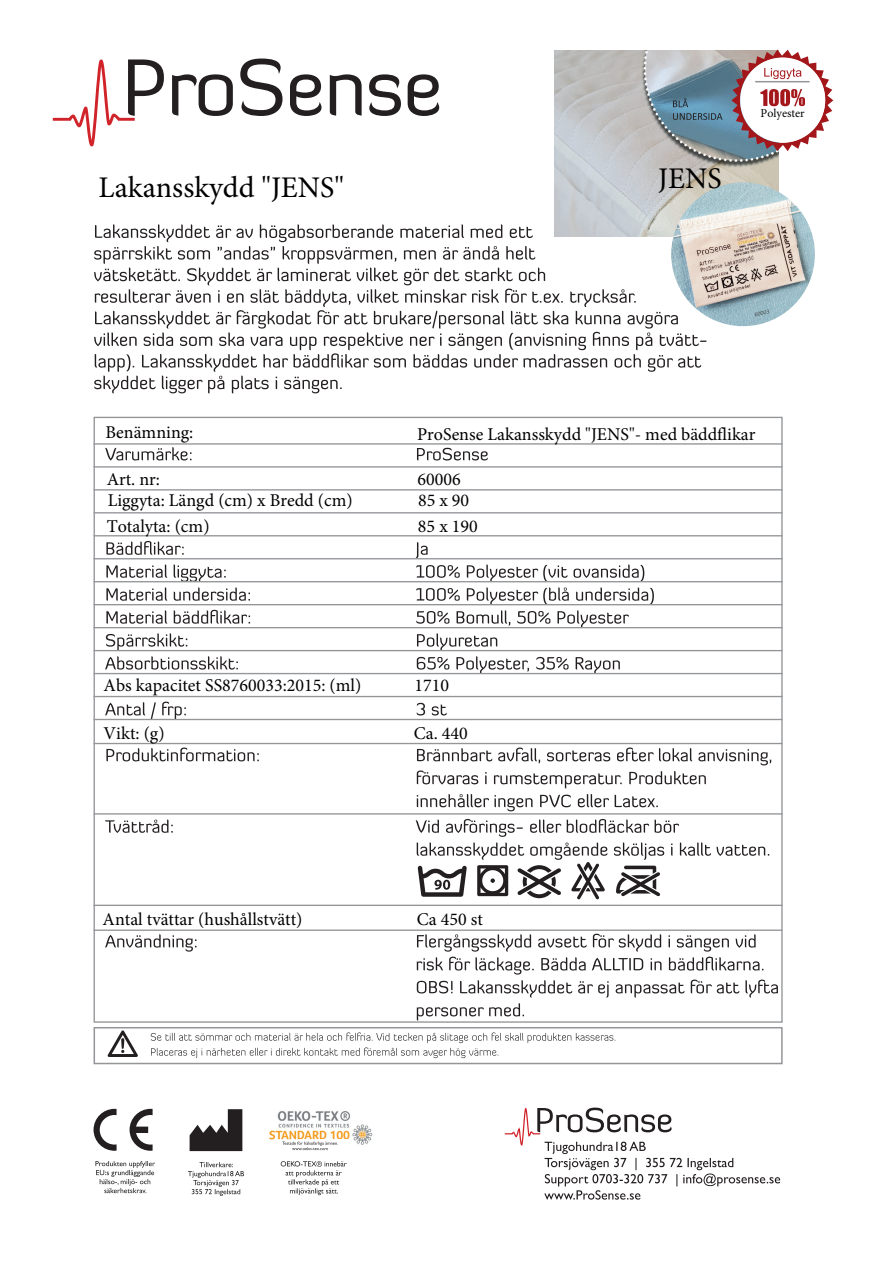
<style>
.page{position:relative;width:893px;height:1263px;background:#fff}
.page>*{position:absolute;margin:0;border:0;box-sizing:border-box;transform-origin:0 0}
.t1{font:30px "Minion Pro";color:#000}
.t2{font:18px "Minion Pro";color:#000}
.t3{font:12px "Minion Pro";color:#000}
</style>
<div class="page">
<img style="left:555px;top:51px;width:223px;height:173px">
<svg style="left:53px;top:59px;width:111px;height:88px"></svg>
<svg style="left:172px;top:74px;width:61px;height:42px"></svg>
<svg style="left:240px;top:59px;width:42px;height:57px"></svg>
<svg style="left:290px;top:74px;width:32px;height:42px"></svg>
<svg style="left:330px;top:74px;width:32px;height:42px"></svg>
<svg style="left:369px;top:74px;width:32px;height:42px"></svg>
<svg style="left:408px;top:74px;width:31px;height:42px"></svg>
<svg style="left:105px;top:934px;width:673px;height:86px"></svg>
<svg style="left:417px;top:794px;width:241px;height:17px"></svg>
<svg style="left:106px;top:747px;width:665px;height:41px"></svg>
<svg style="left:105px;top:702px;width:342px;height:17px"></svg>
<svg style="left:105px;top:564px;width:549px;height:109px"></svg>
<svg style="left:106px;top:541px;width:322px;height:17px"></svg>
<svg style="left:105px;top:447px;width:383px;height:14px"></svg>
<hr style="left:94px;top:443px;width:689px;height:2px;background:#939598">
<hr style="left:94px;top:466px;width:689px;height:2px;background:#939598">
<hr style="left:94px;top:489px;width:689px;height:1px;background:#939598">
<hr style="left:94px;top:512px;width:689px;height:1px;background:#939598">
<hr style="left:94px;top:535px;width:689px;height:1px;background:#939598">
<hr style="left:94px;top:558px;width:689px;height:1px;background:#939598">
<hr style="left:94px;top:581px;width:689px;height:1px;background:#939598">
<hr style="left:94px;top:604px;width:689px;height:1px;background:#939598">
<hr style="left:94px;top:627px;width:689px;height:1px;background:#939598">
<hr style="left:94px;top:650px;width:689px;height:1px;background:#939598">
<hr style="left:94px;top:673px;width:689px;height:1px;background:#939598">
<hr style="left:94px;top:696px;width:689px;height:1px;background:#939598">
<hr style="left:94px;top:719px;width:689px;height:1px;background:#939598">
<hr style="left:94px;top:813px;width:689px;height:1px;background:#939598">
<hr style="left:94px;top:929px;width:689px;height:2px;background:#939598">
<svg style="left:94px;top:1109px;width:23px;height:42px"></svg>
<svg style="left:130px;top:1109px;width:23px;height:42px"></svg>
<svg style="left:190px;top:1109px;width:52px;height:42px"></svg>
<svg style="left:95px;top:1161px;width:60px;height:32px"></svg>
<svg style="left:188px;top:1162px;width:56px;height:34px"></svg>
<svg style="left:281px;top:1161px;width:66px;height:34px"></svg>
<img style="left:269px;top:1111px;width:103px;height:34px">
<div style="left:296px;top:1139px;width:55px;height:12px;background:#fff"></div>
<svg style="left:282px;top:1141px;width:56px;height:9px"></svg>
<svg style="left:505px;top:1107px;width:275px;height:92px"></svg>
<svg style="left:94px;top:224px;width:613px;height:169px"></svg>
<svg style="left:105px;top:819px;width:664px;height:80px"></svg>
<hr style="left:94px;top:905px;width:689px;height:1px;background:#939598">
<hr style="left:94px;top:743px;width:689px;height:1px;background:#939598">
<svg style="left:731px;top:50px;width:102px;height:101px"></svg>
<hr style="left:755px;top:81px;width:55px;height:1px;background:#939598">
<div style="left:94px;top:1027px;width:689px;height:37px;border:2px solid #939598"></div>
<svg style="left:108px;top:1030px;width:30px;height:27px"></svg>
<svg style="left:151px;top:1032px;width:464px;height:26px"></svg>
<img style="left:671px;top:182px;width:144px;height:144px;border-radius:72px">
<svg style="left:755px;top:310px;width:14px;height:6px"></svg>
<svg style="left:673px;top:113px;width:49px;height:7px"></svg>
<svg style="left:673px;top:98px;width:15px;height:9px"></svg>
<h1 class="t1" style="left:99px;top:168px;width:247px">Lakansskydd "JENS"</h1>
<h1 class="t1" style="left:658px;top:158px;width:65px">JENS</h1>
<p class="t3" style="left:761px;top:105px;width:46px">Polyester</p>
<p class="t2" style="left:106px;top:421px;width:89px">Benämning:</p>
<p class="t2" style="left:417px;top:422px;width:340px">ProSense Lakansskydd "JENS"- med bäddflikar</p>
<p class="t2" style="left:107px;top:467px;width:55px">Art. nr:</p>
<p class="t2" style="left:418px;top:467px;width:45px">60006</p>
<p class="t2" style="left:108px;top:489px;width:246px">Liggyta: Längd (cm) x Bredd (cm)</p>
<p class="t2" style="left:418px;top:489px;width:53px">85 x 90</p>
<p class="t2" style="left:107px;top:514px;width:104px">Totalyta: (cm)</p>
<p class="t2" style="left:418px;top:514px;width:61px">85 x 190</p>
<p class="t2" style="left:104px;top:674px;width:259px">Abs kapacitet SS8760033:2015: (ml)</p>
<p class="t2" style="left:414px;top:674px;width:36px">1710</p>
<p class="t2" style="left:104px;top:721px;width:62px">Vikt: (g)</p>
<p class="t2" style="left:414px;top:721px;width:55px">Ca. 440</p>
<p class="t2" style="left:103px;top:907px;width:201px">Antal tvättar (hushållstvätt)</p>
<p class="t2" style="left:417px;top:907px;width:68px">Ca 450 st</p>
</div>
